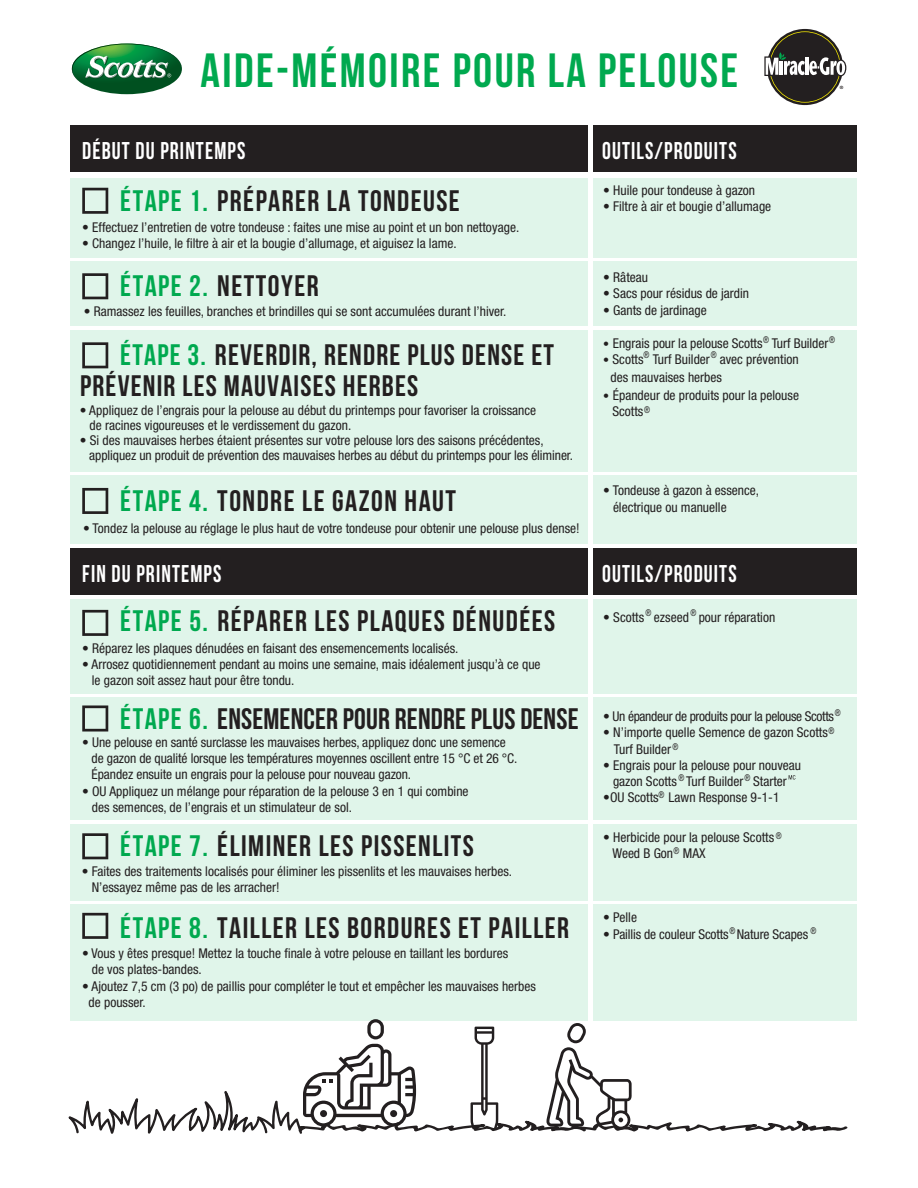
<style>
.page{position:relative;width:918px;height:1188px;background:#fff}
.page>*{position:absolute;margin:0;border:0;box-sizing:border-box;transform-origin:0 0}
.t1{font:48px "Bebas Neue";letter-spacing:.05em;color:#00a94f}
.t2{font:29.7px "Bebas Neue";letter-spacing:.05em;color:#231f20}
.t3{font:29.7px "Bebas Neue";letter-spacing:.005em;color:#231f20}
.t4{font:24.3px "Bebas Neue";letter-spacing:.05em;color:#fff;scale:.92 1}
.t5{font:condensed 13.5px/16.2px "Helvetica Neue LT Std";color:#231f20}
.t6{font:condensed 13.5px "Helvetica Neue LT Std";letter-spacing:-.025em;color:#231f20}
.t7{font:condensed 9.45px "Helvetica Neue LT Std";color:#231f20;scale:.79 1}
.t8{font:700 4.5px "Helvetica Neue LT Std";color:#231f20}
.s1{color:#00a94f}
.s2{font-size:12px}
</style>
<div class="page">
<svg style="left:68px;top:41px;width:118px;height:55px"></svg>
<svg style="left:72px;top:44px;width:110px;height:50px"></svg>
<div style="left:70px;top:548px;width:518px;height:47px;background:#231f20"></div>
<div style="left:593px;top:548px;width:264px;height:47px;background:#231f20"></div>
<div style="left:70px;top:599px;width:518px;height:95px;background:#e0f5ea"></div>
<div style="left:593px;top:599px;width:264px;height:95px;background:#e0f5ea"></div>
<div style="left:70px;top:698px;width:518px;height:122px;background:#e0f5ea"></div>
<div style="left:593px;top:698px;width:264px;height:122px;background:#e0f5ea"></div>
<div style="left:70px;top:824px;width:518px;height:76px;background:#e0f5ea"></div>
<div style="left:593px;top:824px;width:264px;height:76px;background:#e0f5ea"></div>
<div style="left:70px;top:904px;width:518px;height:117px;background:#e0f5ea"></div>
<div style="left:593px;top:904px;width:264px;height:117px;background:#e0f5ea"></div>
<svg style="left:82px;top:610px;width:26px;height:26px"></svg>
<svg style="left:82px;top:705px;width:26px;height:27px"></svg>
<svg style="left:82px;top:833px;width:26px;height:26px"></svg>
<svg style="left:82px;top:913px;width:26px;height:26px"></svg>
<div style="left:70px;top:126px;width:518px;height:46px;background:#231f20"></div>
<div style="left:593px;top:126px;width:264px;height:46px;background:#231f20"></div>
<div style="left:70px;top:178px;width:518px;height:80px;background:#e0f5ea"></div>
<div style="left:593px;top:178px;width:264px;height:80px;background:#e0f5ea"></div>
<div style="left:70px;top:262px;width:518px;height:64px;background:#e0f5ea"></div>
<div style="left:593px;top:262px;width:264px;height:64px;background:#e0f5ea"></div>
<div style="left:70px;top:330px;width:518px;height:141px;background:#e0f5ea"></div>
<div style="left:593px;top:330px;width:264px;height:141px;background:#e0f5ea"></div>
<div style="left:70px;top:476px;width:518px;height:68px;background:#e0f5ea"></div>
<div style="left:593px;top:476px;width:264px;height:68px;background:#e0f5ea"></div>
<svg style="left:82px;top:188px;width:26px;height:26px"></svg>
<svg style="left:82px;top:273px;width:26px;height:26px"></svg>
<svg style="left:82px;top:342px;width:26px;height:26px"></svg>
<svg style="left:82px;top:488px;width:26px;height:26px"></svg>
<div style="left:764px;top:26px;width:82px;height:82px;border:7px solid #fff;border-radius:50%"></div>
<svg style="left:764px;top:31px;width:82px;height:72px"></svg>
<svg style="left:789px;top:775px;width:6px;height:5px"></svg>
<svg style="left:68px;top:1019px;width:780px;height:115px"></svg>
<h1 class="t1" style="left:201px;top:44px;width:539px">AIDE-MÉMOIRE POUR LA PELOUSE</h1>
<h3 class="t4" style="left:82px;top:137px;width:179px">DÉBUT DU PRINTEMPS</h3>
<h3 class="t4" style="left:602px;top:137px;width:148px">OUTILS/PRODUITS</h3>
<h2 class="t2" style="left:120px;top:184px;width:341px"><span class="s1">ÉTAPE 1.</span> PRÉPARER LA TONDEUSE</h2>
<p class="t5" style="left:603px;top:182px;width:153px">• Huile pour tondeuse à gazon</p>
<p class="t5" style="left:603px;top:198px;width:170px">• Filtre à air et bougie d’allumage</p>
<p class="t5" style="left:82px;top:219px;width:439px">• Effectuez l’entretien de votre tondeuse : faites une mise au point et un bon nettoyage.</p>
<p class="t5" style="left:82px;top:235px;width:376px">• Changez l’huile, le filtre à air et la bougie d’allumage, et aiguisez la lame.</p>
<p class="t8" style="left:840px;top:85px;width:5px">®</p>
<h2 class="t2" style="left:120px;top:270px;width:200px"><span class="s1">ÉTAPE 2.</span> NETTOYER</h2>
<p class="t5" style="left:84px;top:303px;width:424px">• Ramassez les feuilles, branches et brindilles qui se sont accumulées durant l’hiver.</p>
<h2 class="t2" style="left:120px;top:339px;width:435px"><span class="s1">ÉTAPE 3.</span> REVERDIR, RENDRE PLUS DENSE ET</h2>
<h2 class="t2" style="left:80px;top:369px;width:340px">PRÉVENIR LES MAUVAISES HERBES</h2>
<p class="t5" style="left:90px;top:403px;width:448px;line-height:15px;text-indent:-10px">• Appliquez de l’engrais pour la pelouse au début du printemps pour favoriser la croissance de racines vigoureuses et le verdissement du gazon.</p>
<p class="t5" style="left:89px;top:433px;width:485px;line-height:15px;text-indent:-9px">• Si des mauvaises herbes étaient présentes sur votre pelouse lors des saisons précédentes, appliquez un produit de prévention des mauvaises herbes au début du printemps pour les éliminer.</p>
<h2 class="t2" style="left:120px;top:484px;width:337px"><span class="s1">ÉTAPE 4.</span> TONDRE LE GAZON HAUT</h2>
<p class="t5" style="left:83px;top:520px;width:498px">• Tondez la pelouse au réglage le plus haut de votre tondeuse pour obtenir une pelouse plus dense!</p>
<p class="t5" style="left:603px;top:269px;width:46px">• Râteau</p>
<p class="t5" style="left:603px;top:285px;width:147px">• Sacs pour résidus de jardin</p>
<p class="t5" style="left:603px;top:302px;width:105px">• Gants de jardinage</p>
<p class="t5" style="left:603px;top:335px;width:227px"><span class="s2">•</span> Engrais pour la pelouse Scotts Turf Builder</p>
<p class="t5" style="left:611px;top:350px;width:190px;line-height:18px;text-indent:-7px"><span class="s2">•</span> Scotts Turf Builder avec prévention des mauvaises herbes</p>
<p class="t5" style="left:612px;top:387px;width:188px;text-indent:-9px"><span class="s2">•</span> Épandeur de produits pour la pelouse<br>Scotts</p>
<p class="t7" style="left:763px;top:334px;width:9px">®</p>
<p class="t7" style="left:829px;top:334px;width:9px">®</p>
<p class="t7" style="left:643px;top:349px;width:9px">®</p>
<p class="t7" style="left:711px;top:349px;width:9px">®</p>
<p class="t7" style="left:644px;top:404px;width:9px">®</p>
<p class="t5" style="left:613px;top:482px;width:148px;text-indent:-10px">• Tondeuse à gazon à essence, électrique ou manuelle</p>
<h3 class="t4" style="left:82px;top:560px;width:153px">FIN DU PRINTEMPS</h3>
<h3 class="t4" style="left:602px;top:560px;width:148px">OUTILS/PRODUITS</h3>
<h2 class="t2" style="left:120px;top:605px;width:436px"><span class="s1">ÉTAPE 5.</span> RÉPARER LES PLAQUES DÉNUDÉES</h2>
<p class="t7" style="left:645px;top:608px;width:9px">®</p>
<p class="t7" style="left:691px;top:608px;width:9px">®</p>
<p class="t5" style="left:603px;top:609px;width:173px">• Scotts ezseed pour réparation</p>
<p class="t5" style="left:82px;top:640px;width:378px">• Réparez les plaques dénudées en faisant des ensemencements localisés.</p>
<p class="t5" style="left:92px;top:656px;width:450px;text-indent:-10px">• Arrosez quotidiennement pendant au moins une semaine, mais idéalement jusqu’à ce que le gazon soit assez haut pour être tondu.</p>
<h2 class="t3" style="left:120px;top:703px;width:460px"><span class="s1">ÉTAPE 6.</span> ENSEMENCER POUR RENDRE PLUS DENSE</h2>
<p class="t5" style="left:92px;top:734px;width:427px;text-indent:-9px">• Une pelouse en santé surclasse les mauvaises herbes, appliquez donc une semence de gazon de qualité lorsque les températures moyennes oscillent entre 15 °C et 26 °C.<br>Épandez ensuite un engrais pour la pelouse pour nouveau gazon.</p>
<p class="t5" style="left:92px;top:783px;width:378px;text-indent:-10px">• OU Appliquez un mélange pour réparation de la pelouse 3 en 1 qui combine des semences, de l’engrais et un stimulateur de sol.</p>
<h2 class="t2" style="left:120px;top:830px;width:355px"><span class="s1">ÉTAPE 7.</span> ÉLIMINER LES PISSENLITS</h2>
<p class="t5" style="left:92px;top:863px;width:422px;text-indent:-10px">• Faites des traitements localisés pour éliminer les pissenlits et les mauvaises herbes.<br>N’essayez même pas de les arracher!</p>
<h2 class="t2" style="left:120px;top:911px;width:450px"><span class="s1">ÉTAPE 8.</span> TAILLER LES BORDURES ET PAILLER</h2>
<p class="t5" style="left:92px;top:945px;width:418px;text-indent:-10px">• Vous y êtes presque! Mettez la touche finale à votre pelouse en taillant les bordures de vos plates-bandes.</p>
<p class="t5" style="left:89px;top:978px;width:449px;text-indent:-6px">• Ajoutez 7,5 cm (3 po) de paillis pour compléter le tout et empêcher les mauvaises herbes de pousser.</p>
<p class="t7" style="left:835px;top:707px;width:9px">®</p>
<p class="t6" style="left:603px;top:709px;width:232px">• Un épandeur de produits pour la pelouse Scotts</p>
<p class="t5" style="left:614px;top:724px;width:216px;text-indent:-11px">• N’importe quelle Semence de gazon Scotts<br>Turf Builder</p>
<p class="t5" style="left:603px;top:757px;width:199px;text-align:center">• Engrais pour la pelouse pour nouveau gazon Scotts Turf Builder Starter</p>
<p class="t5" style="left:603px;top:789px;width:178px">•OU Scotts Lawn Response 9-1-1</p>
<p class="t5" style="left:613px;top:829px;width:163px;text-indent:-9px">• Herbicide pour la pelouse Scotts<br>Weed B Gon MAX</p>
<p class="t7" style="left:828px;top:725px;width:9px">®</p>
<p class="t7" style="left:673px;top:741px;width:9px">®</p>
<p class="t7" style="left:745px;top:772px;width:9px">®</p>
<p class="t7" style="left:678px;top:772px;width:9px">®</p>
<p class="t7" style="left:659px;top:789px;width:9px">®</p>
<p class="t7" style="left:776px;top:830px;width:9px">®</p>
<p class="t7" style="left:674px;top:845px;width:9px">®</p>
<p class="t5" style="left:603px;top:910px;width:35px">• Pelle</p>
<p class="t5" style="left:603px;top:926px;width:206px">• Paillis de couleur Scotts Nature Scapes</p>
<p class="t7" style="left:729px;top:925px;width:9px">®</p>
<p class="t7" style="left:810px;top:925px;width:9px">®</p>
</div>
